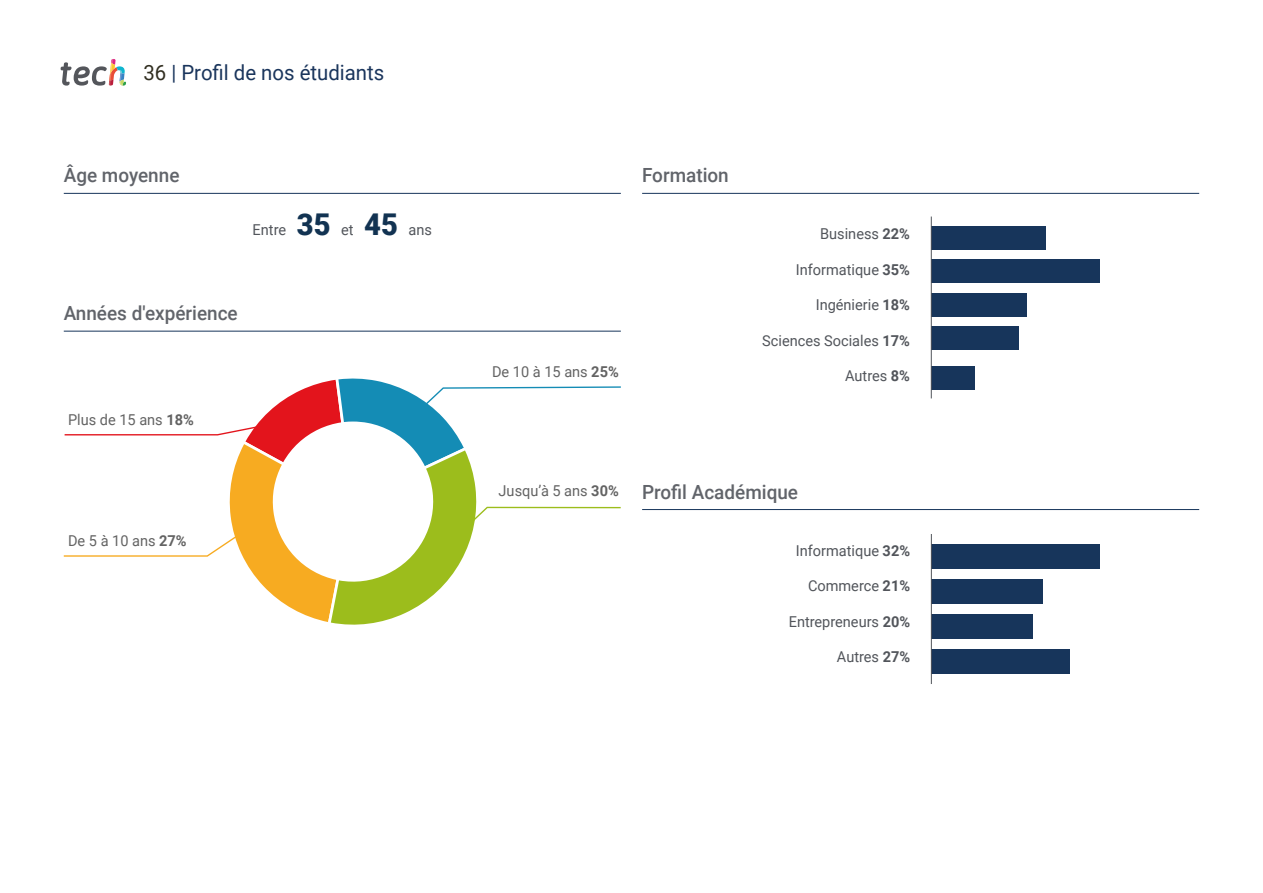
<style>
.page{position:relative;width:1263px;height:893px;background:#fff}
.page>*{position:absolute;margin:0;border:0;box-sizing:border-box;transform-origin:0 0}
.t1{font:21px "Roboto";color:#1a355c}
.t2{font:500 19.5px "Roboto";color:#61646a}
.t3{font:15px "Roboto";color:#52555b}
.t4{font:15px "Roboto";color:#636363}
.s1{color:#312e20}
.s2{font-weight:900;font-size:30px;color:#123352}
.s3{font-weight:700}
</style>
<div class="page">
<hr style="left:64px;top:193px;width:557px;height:1px;background:#17355b">
<hr style="left:64px;top:331px;width:557px;height:1px;background:#17355b">
<hr style="left:642px;top:509px;width:557px;height:1px;background:#17355b">
<div style="left:931px;top:544px;width:169px;height:25px;background:#17355b"></div>
<div style="left:931px;top:579px;width:112px;height:25px;background:#17355b"></div>
<div style="left:931px;top:614px;width:101px;height:25px;background:#17355b"></div>
<div style="left:931px;top:649px;width:138px;height:24px;background:#17355b"></div>
<hr style="left:931px;top:534px;width:1px;height:150px;background:#52555b">
<hr style="left:642px;top:193px;width:557px;height:1px;background:#17355b">
<div style="left:931px;top:226px;width:115px;height:24px;background:#17355b"></div>
<div style="left:931px;top:259px;width:168px;height:24px;background:#17355b"></div>
<div style="left:931px;top:293px;width:96px;height:23px;background:#17355b"></div>
<div style="left:931px;top:326px;width:87px;height:24px;background:#17355b"></div>
<div style="left:931px;top:366px;width:44px;height:24px;background:#17355b"></div>
<hr style="left:931px;top:217px;width:1px;height:181px;background:#52555b">
<svg style="left:64px;top:378px;width:557px;height:247px"></svg>
<svg style="left:61px;top:59px;width:65px;height:27px"></svg>
<h1 class="t1" style="left:144px;top:57px;width:242px"><span class="s1">36</span> | Profil de nos étudiants</h1>
<h2 class="t2" style="left:64px;top:161px;width:117px">Âge moyenne</h2>
<p class="t3" style="left:253px;top:219px;width:181px">Entre <span class="s2">35</span> et <span class="s2">45</span> ans</p>
<h2 class="t2" style="left:64px;top:300px;width:175px">Années d'expérience</h2>
<p class="t4" style="left:68px;top:409px;width:127px">Plus de 15 ans <span class="s3">18%</span></p>
<p class="t4" style="left:68px;top:530px;width:120px">De 5 à 10 ans <span class="s3">27%</span></p>
<h2 class="t2" style="left:642px;top:161px;width:88px">Formation</h2>
<p class="t3" style="left:820px;top:224px;width:91px">Business <span class="s3">22%</span></p>
<p class="t3" style="left:796px;top:259px;width:116px">Informatique <span class="s3">35%</span></p>
<p class="t3" style="left:816px;top:295px;width:96px">Ingénierie <span class="s3">18%</span></p>
<p class="t3" style="left:762px;top:330px;width:149px">Sciences Sociales <span class="s3">17%</span></p>
<p class="t4" style="left:492px;top:361px;width:128px">De 10 à 15 ans <span class="s3">25%</span></p>
<p class="t3" style="left:845px;top:366px;width:66px">Autres <span class="s3">8%</span></p>
<p class="t4" style="left:499px;top:480px;width:122px">Jusqu’à 5 ans <span class="s3">30%</span></p>
<h2 class="t2" style="left:642px;top:478px;width:157px">Profil Académique</h2>
<p class="t3" style="left:796px;top:540px;width:116px">Informatique <span class="s3">32%</span></p>
<p class="t3" style="left:808px;top:575px;width:104px">Commerce <span class="s3">21%</span></p>
<p class="t3" style="left:789px;top:611px;width:123px">Entrepreneurs <span class="s3">20%</span></p>
<p class="t3" style="left:837px;top:646px;width:75px">Autres <span class="s3">27%</span></p>
</div>
